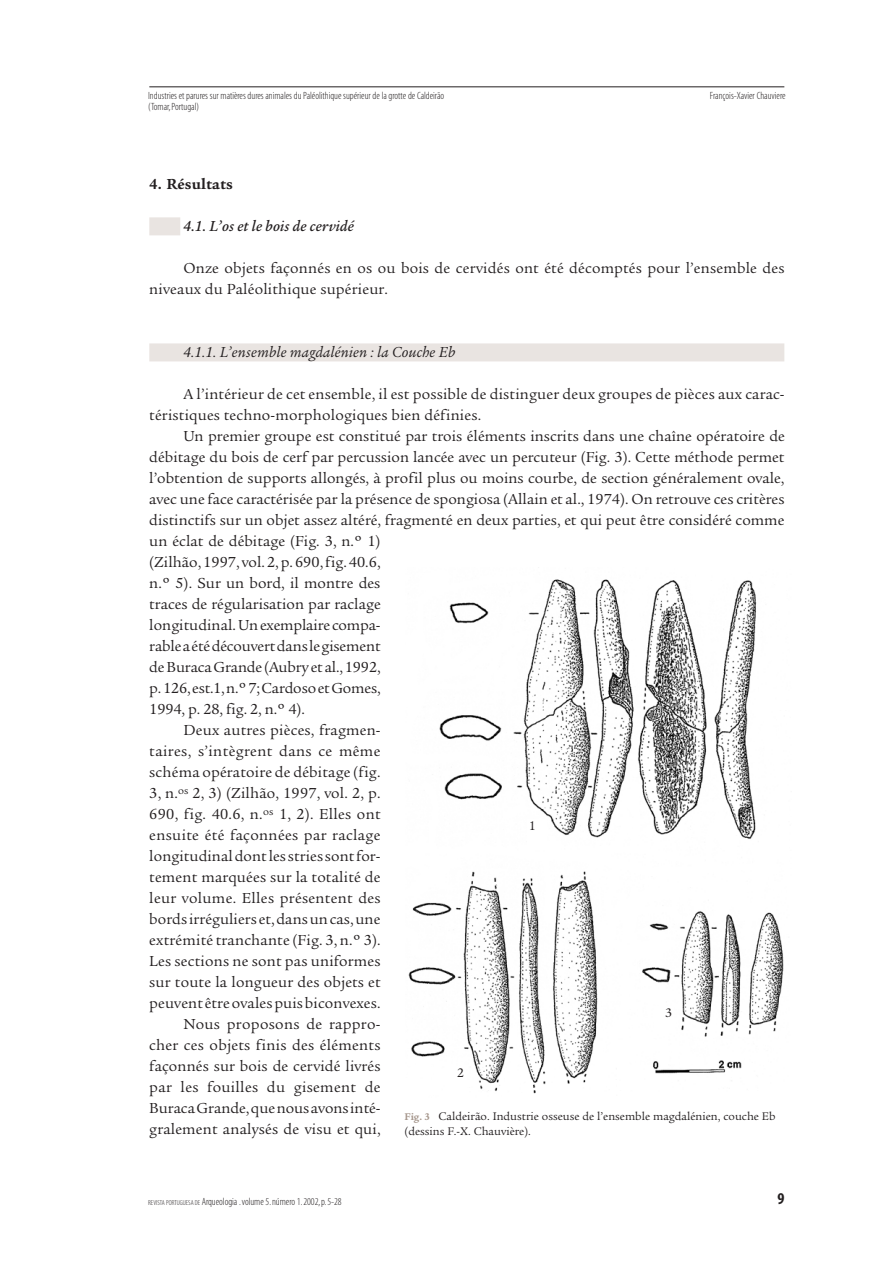
<style>
.page{position:relative;width:893px;height:1262px;background:#fff}
.page>*{position:absolute;margin:0;border:0;box-sizing:border-box;transform-origin:0 0}
.t1{font:16.5px "Myriad MM 700 300";color:#231f20}
.t2{font:15.75px/21px "Legacy Serif";letter-spacing:.005em;color:#231f20}
.t3{font:15.75px "Legacy Serif";letter-spacing:.025em;color:#231f20}
.t4{font:italic 15.75px "Legacy Serif";letter-spacing:.01em;color:#231f20}
.t5{font:italic 500 15.75px "Legacy Serif";letter-spacing:.01em;color:#231f20}
.t6{font:700 15.75px "Legacy Serif";letter-spacing:.015em;color:#231f20}
.t7{font:13.5px "Legacy Serif";color:#231f20}
.t8{font:12px/15px "Legacy Serif";color:#231f20}
.t9{font:10.5px "Myriad MM 215 300";color:#231f20}
.s1{font-weight:700;font-size:10.5px;color:#a6978d}
.s2{font-size:7.2px}
</style>
<div class="page">
<div style="left:149px;top:217px;width:31px;height:18px;background:#e9e4e1"></div>
<div style="left:149px;top:343px;width:635px;height:18px;background:#e9e4e1"></div>
<hr style="left:149px;top:87px;width:635px;height:1px;background:#231f20">
<img style="left:408px;top:579px;width:376px;height:515px">
<div style="left:527px;top:819px;width:20px;height:26px;background:#fff"></div>
<div style="left:654px;top:1006px;width:19px;height:26px;background:#fff"></div>
<div style="left:446px;top:1065px;width:19px;height:27px;background:#fff"></div>
<p class="t9" style="left:148px;top:92px;width:297px">Industries et parures sur matières dures animales du Paléolithique supérieur de la grotte de Caldeirão</p>
<p class="t9" style="left:710px;top:92px;width:77px">François-Xavier Chauviere</p>
<p class="t9" style="left:148px;top:102px;width:52px">(Tomar,Portugal)</p>
<p class="t6" style="left:149px;top:178px;width:85px">4. Résultats</p>
<p class="t5" style="left:183px;top:220px;width:172px">4.1. L’os et le bois de cervidé</p>
<p class="t2" style="left:149px;top:259px;width:636px;text-indent:34px">Onze objets façonnés en os ou bois de cervidés ont été décomptés pour l’ensemble des niveaux du Paléolithique supérieur.</p>
<p class="t4" style="left:183px;top:346px;width:273px">4.1.1. L’ensemble magdalénien : la Couche Eb</p>
<p class="t2" style="left:149px;top:385px;width:636px;text-indent:34px">A l’intérieur de cet ensemble, il est possible de distinguer deux groupes de pièces aux carac&shy;téristiques techno-morphologiques bien définies.</p>
<p class="t2" style="left:183px;top:427px;width:603px">Un premier groupe est constitué par trois éléments inscrits dans une chaîne opératoire de</p>
<p class="t2" style="left:149px;top:448px;width:636px">débitage du bois de cerf par percussion lancée avec un percuteur (Fig. 3). Cette méthode permet</p>
<p class="t2" style="left:149px;top:469px;width:636px">l’obtention de supports allongés, à profil plus ou moins courbe, de section généralement ovale,</p>
<p class="t2" style="left:149px;top:490px;width:636px">avec une face caractérisée par la présence de spongiosa (Allain et al., 1974). On retrouve ces critères</p>
<p class="t2" style="left:149px;top:511px;width:636px">distinctifs sur un objet assez altéré, fragmenté en deux parties, et qui peut être considéré comme</p>
<p class="t2" style="left:149px;top:532px;width:233px">un éclat de débitage (Fig. 3, n.º 1)</p>
<p class="t2" style="left:149px;top:553px;width:233px">(Zilhão, 1997, vol. 2, p. 690, fig. 40.6,</p>
<p class="t2" style="left:149px;top:574px;width:232px">n.º 5). Sur un bord, il montre des</p>
<p class="t2" style="left:149px;top:595px;width:233px">traces de régularisation par raclage</p>
<p class="t2" style="left:149px;top:616px;width:233px">longitudinal. Un exemplaire compa-</p>
<p class="t2" style="left:149px;top:637px;width:233px">rable a été découvert dans le gisement</p>
<p class="t2" style="left:149px;top:658px;width:233px">de Buraca Grande (Aubry et al., 1992,</p>
<p class="t2" style="left:149px;top:679px;width:233px">p. 126, est.1, n.º 7; Cardoso et Gomes,</p>
<p class="t2" style="left:149px;top:700px;width:157px">1994, p. 28, fig. 2, n.º 4).</p>
<p class="t2" style="left:183px;top:721px;width:199px">Deux autres pièces, fragmen-</p>
<p class="t3" style="left:149px;top:745px;width:233px">taires, s’intègrent dans ce même</p>
<p class="t2" style="left:149px;top:763px;width:233px">schéma opératoire de débitage (fig.</p>
<p class="t2" style="left:149px;top:784px;width:233px">3, n.<sup>os</sup> 2, 3) (Zilhão, 1997, vol. 2, p.</p>
<p class="t2" style="left:149px;top:805px;width:233px">690, fig. 40.6, n.<sup>os</sup> 1, 2). Elles ont</p>
<p class="t3" style="left:149px;top:829px;width:233px">ensuite été façonnées par raclage</p>
<p class="t2" style="left:149px;top:847px;width:233px">longitudinal dont les stries sont for-</p>
<p class="t2" style="left:149px;top:868px;width:233px">tement marquées sur la totalité de</p>
<p class="t2" style="left:149px;top:889px;width:233px">leur volume. Elles présentent des</p>
<p class="t2" style="left:149px;top:910px;width:232px">bords irréguliers et, dans un cas, une</p>
<p class="t2" style="left:149px;top:931px;width:233px">extrémité tranchante (Fig. 3, n.º 3).</p>
<p class="t2" style="left:149px;top:952px;width:233px">Les sections ne sont pas uniformes</p>
<p class="t2" style="left:149px;top:973px;width:233px">sur toute la longueur des objets et</p>
<p class="t2" style="left:149px;top:994px;width:233px">peuvent être ovales puis biconvexes.</p>
<p class="t2" style="left:183px;top:1015px;width:199px">Nous proposons de rappro-</p>
<p class="t2" style="left:149px;top:1036px;width:233px">cher ces objets finis des éléments</p>
<p class="t2" style="left:149px;top:1057px;width:233px">façonnés sur bois de cervidé livrés</p>
<p class="t2" style="left:149px;top:1078px;width:233px">par les fouilles du gisement de</p>
<p class="t2" style="left:149px;top:1099px;width:233px">Buraca Grande, que nous avons inté-</p>
<p class="t2" style="left:149px;top:1120px;width:233px">gralement analysés de visu et qui,</p>
<p class="t7" style="left:529px;top:820px;width:9px">1</p>
<p class="t7" style="left:665px;top:1007px;width:9px">3</p>
<p class="t7" style="left:457px;top:1067px;width:9px">2</p>
<p class="t8" style="left:404px;top:1110px;width:372px"><span class="s1">Fig. 3</span> Caldeirão. Industrie osseuse de l’ensemble magdalénien, couche Eb (dessins F.-X. Chauvière).</p>
<p class="t9" style="left:148px;top:1197px;width:195px"><span class="s2">REVISTA PORTUGUESA DE</span> Arqueologia .volume 5.número 1.2002,p.5-28</p>
<p class="t1" style="left:777px;top:1192px;width:9px">9</p>
</div>
